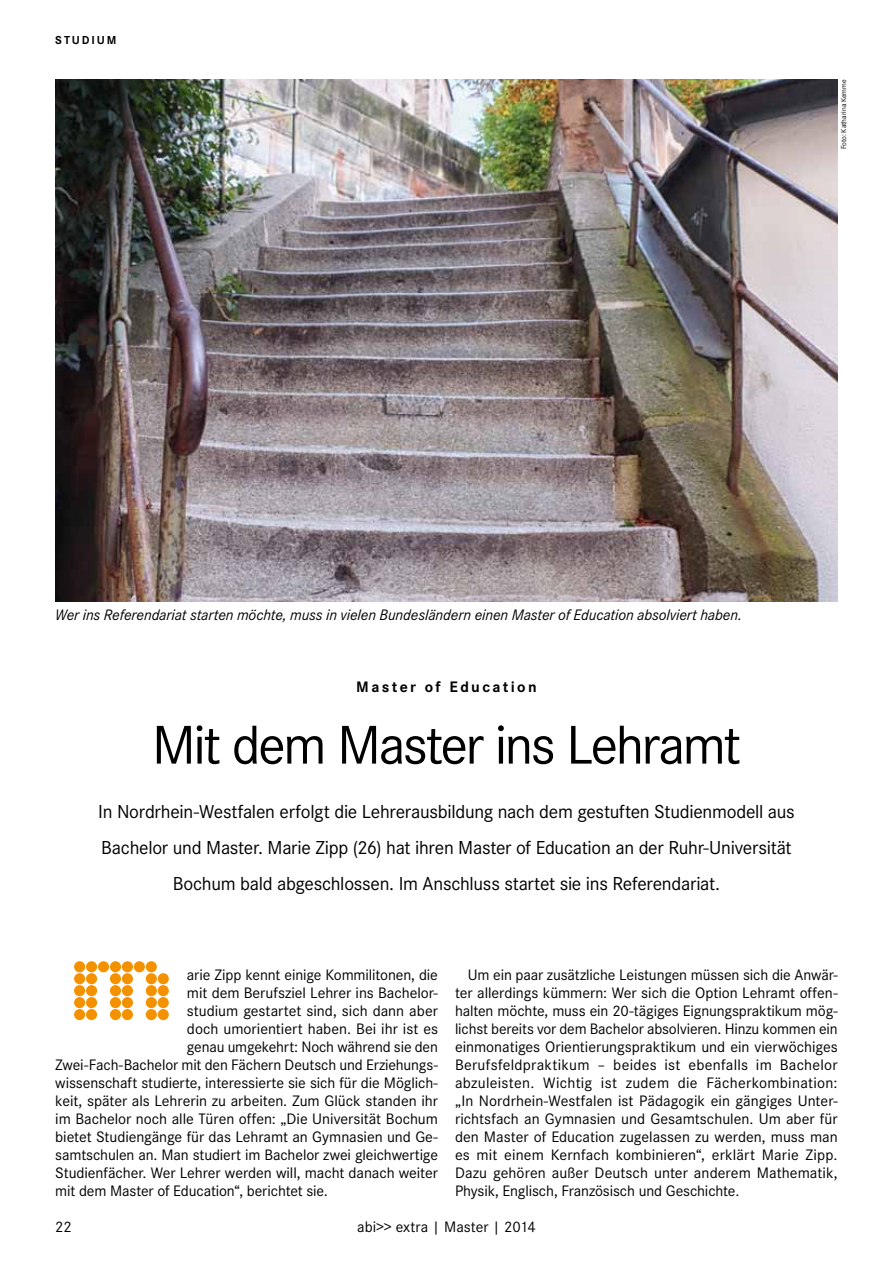
<style>
.page{position:relative;width:893px;height:1263px;background:#fff}
.page>*{position:absolute;margin:0;border:0;box-sizing:border-box;transform-origin:0 0}
.t1{font:120.75px "Dot Matrix OT Two Extended";color:#f39100}
.t2{font:56.55px "Corporate S";letter-spacing:-.045em;color:#000}
.t3{font:19.5px/36px "Corporate S";letter-spacing:-.015em;color:#000;text-align:center}
.t4{font:15.75px/18px "Corporate S";letter-spacing:-.005em;color:#000;text-align:justify}
.t5{font:italic 15.75px "Corporate S";letter-spacing:-.01em;color:#000}
.t6{font:700 15.75px "Corporate S";letter-spacing:.15em;color:#000}
.t7{font:700 12px "Corporate S";color:#000}
.t8{font:7.5px "Corporate S";letter-spacing:-.005em;color:#000}
</style>
<div class="page">
<img style="left:55px;top:80px;width:783px;height:522px">
<p class="t7" style="left:55px;top:33px;width:63px">Studium</p>
<p class="t8" style="left:839px;top:149px;width:71px;rotate:-90deg">Foto: Katharina Kemme</p>
<p class="t5" style="left:55px;top:605px;width:688px">Wer ins Referendariat starten möchte, muss in vielen Bundesländern einen Master of Education absolviert haben.</p>
<p class="t6" style="left:356px;top:677px;width:182px">M aster of Education</p>
<h2 class="t2" style="left:152px;top:713px;width:590px">Mit dem Master ins Lehramt</h2>
<p class="t3" style="left:98px;top:793px;width:698px">In Nordrhein-Westfalen erfolgt die Lehrerausbildung nach dem gestuften Studienmodell aus<br>Bachelor und Master. Marie Zipp (26) hat ihren Master of Education an der Ruhr-Universität<br>Bochum bald abgeschlossen. Im Anschluss startet sie ins Referendariat.</p>
<h1 class="t1" style="left:68px;top:901px;width:108px">m</h1>
<p class="t4" style="left:187px;top:965px;width:253px">arie Zipp kennt einige Kommilitonen, die</p>
<p class="t4" style="left:187px;top:983px;width:253px">mit dem Berufsziel Lehrer ins Bachelor-</p>
<p class="t4" style="left:187px;top:1001px;width:252px">studium gestartet sind, sich dann aber</p>
<p class="t4" style="left:187px;top:1019px;width:253px">doch umorientiert haben. Bei ihr ist es</p>
<p class="t4" style="left:187px;top:1037px;width:253px">genau umgekehrt: Noch während sie den</p>
<p class="t4" style="left:55px;top:1055px;width:384px">Zwei-Fach-Bachelor mit den Fächern Deutsch und Erziehungs-</p>
<p class="t4" style="left:55px;top:1073px;width:384px">wissenschaft studierte, interessierte sie sich für die Möglich-</p>
<p class="t4" style="left:55px;top:1091px;width:384px">keit, später als Lehrerin zu arbeiten. Zum Glück standen ihr</p>
<p class="t4" style="left:55px;top:1109px;width:384px">im Bachelor noch alle Türen offen: „Die Universität Bochum</p>
<p class="t4" style="left:55px;top:1127px;width:384px">bietet Studiengänge für das Lehramt an Gymnasien und Ge-</p>
<p class="t4" style="left:55px;top:1145px;width:384px">samtschulen an. Man studiert im Bachelor zwei gleichwertige</p>
<p class="t4" style="left:55px;top:1163px;width:384px">Studienfächer. Wer Lehrer werden will, macht danach weiter</p>
<p class="t4" style="left:55px;top:1181px;width:274px">mit dem Master of Education“, berichtet sie.</p>
<p class="t4" style="left:455px;top:965px;width:384px;text-indent:13px">Um ein paar zusätzliche Leistungen müssen sich die Anwär&shy;ter allerdings kümmern: Wer sich die Option Lehramt offen&shy;halten möchte, muss ein 20-tägiges Eignungspraktikum mög&shy;lichst bereits vor dem Bachelor absolvieren. Hinzu kommen ein einmonatiges Orientierungspraktikum und ein vierwöchiges Berufsfeldpraktikum – beides ist ebenfalls im Bachelor abzuleisten. Wichtig ist zudem die Fächerkombination: „In Nordrhein-Westfalen ist Pädagogik ein gängiges Unter&shy;richtsfach an Gymnasien und Gesamtschulen. Um aber für den Master of Education zugelassen zu werden, muss man es mit einem Kernfach kombinieren“, erklärt Marie Zipp.<br>Dazu gehören außer Deutsch unter anderem Mathematik, Physik, Englisch, Französisch und Geschichte.</p>
<p class="t4" style="left:55px;top:1217px;width:18px">22</p>
<p class="t4" style="left:357px;top:1217px;width:180px">abi&gt;&gt; extra | Master | 2014</p>
</div>
